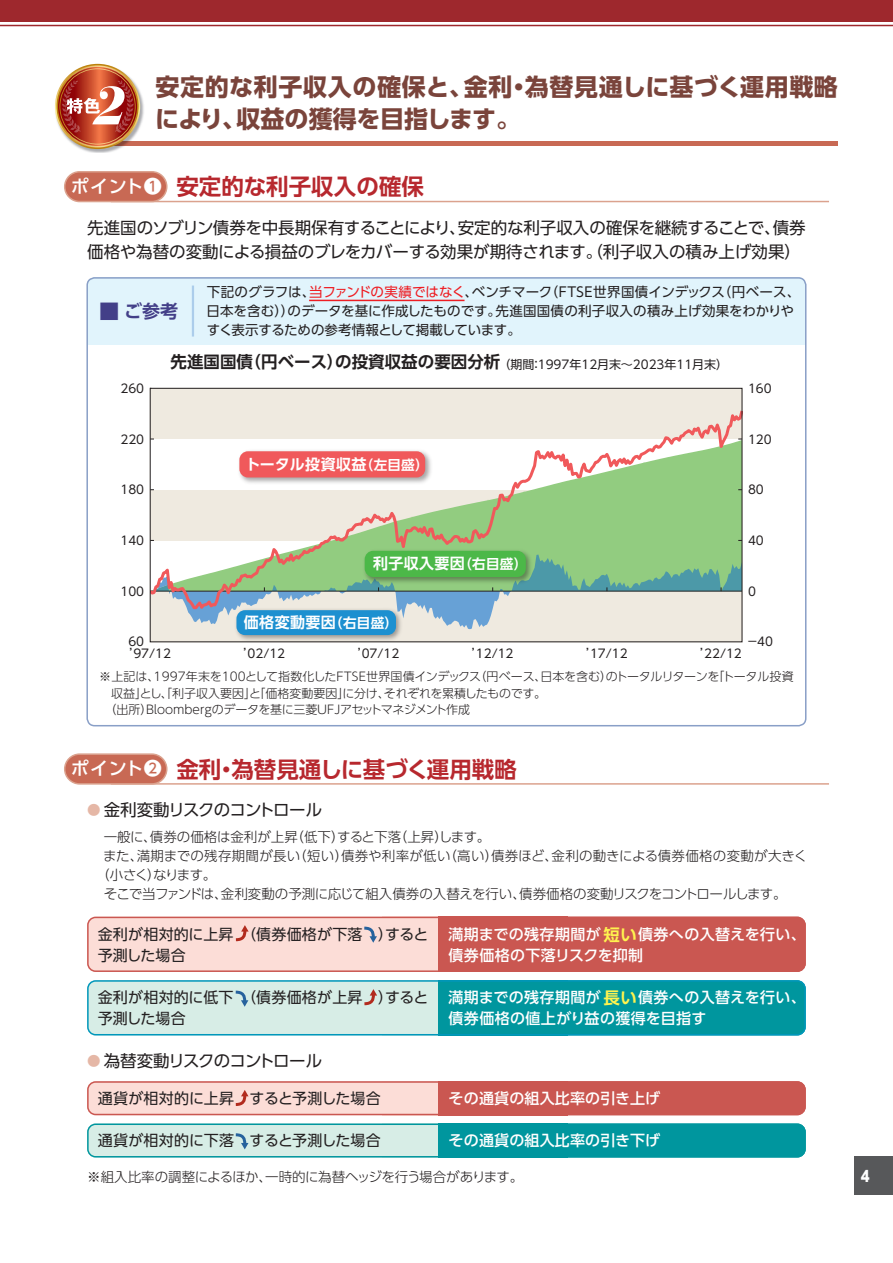
<style>
.page{position:relative;width:893px;height:1263px;background:#fff}
.page>*{position:absolute;margin:0;border:0;box-sizing:border-box;transform-origin:0 0}
.t1{font:700 24px/31.5px "UD Shin Go Pro";letter-spacing:.015em;color:#7a443b}
.t2{font:700 22.5px "UD Shin Go Pro De";color:#b7282e}
.t3{font:700 18px "UD Shin Go Pro De";color:#433f88}
.t4{font:16.5px/24px "UD Shin Go Pro";letter-spacing:-.01em;color:#231f20}
.t5{font:16.5px "UD Shin Go Pro";letter-spacing:-.055em;color:#231f20}
.t6{font:500 15px/21px "UD Shin Go Pro";letter-spacing:.015em;color:#fff}
.t7{font:15px/21px "UD Shin Go Pro";letter-spacing:.015em;color:#231f20}
.t8{font:700 15px "UD Shin Go Pro De";letter-spacing:.025em;color:#fff}
.t9{font:800 15px "UD Shin Go Pro";color:#fff;scale:.9 1}
.t10{font:13.5px/18.8px "UD Shin Go Pro";letter-spacing:-.005em;color:#231f20}
.t11{font:300 13.5px "UD Shin Go Pro";letter-spacing:-.03em;color:#231f20}
.t12{font:300 13.5px "UD Shin Go Pro";letter-spacing:.02em;color:#231f20}
.t13{font:300 13.5px "UD Shin Go Pro";color:#231f20}
.t14{font:12px "UD Shin Go Pro";color:#231f20}
.t15{font:300 12px "UD Shin Go Pro";letter-spacing:-.015em;color:#231f20}
.t16{font:300 12px "UD Shin Go Pro";letter-spacing:-.035em;color:#231f20}
.s1{font-family:"UD Shin Go Pro";font-weight:500;font-size:18px;color:#fff}
.s2{color:#ee1d23}
.s3{font-family:"UD Shin Go Pro De";font-weight:700;font-size:16.5px}
.s4{font-size:20.25px}
.s5{font-size:13.5px}
.s6{font-size:13.5px;color:#e5b7a6}
.s7{font-family:"UD Shin Go Pro De";font-weight:700;font-size:16.5px;color:#fff34f}
</style>
<div class="page">
<div style="left:87px;top:277px;width:719px;height:45px;background:#e1f4fc;border-radius:8px"></div>
<div style="left:87px;top:300px;width:719px;height:45px;background:#e1f4fc"></div>
<div style="left:86px;top:277px;width:720px;height:449px;border:2px solid #899fc7;border-radius:8px"></div>
<div style="left:855px;top:1157px;width:38px;height:38px;background:#57585a"></div>
<div style="left:0;top:0;width:893px;height:21px;background:#9e282d"></div>
<hr style="left:0;top:25px;width:893px;height:1px;background:#9e282d">
<hr style="left:111px;top:201px;width:718px;height:1px;background:#dba28e">
<div style="left:65px;top:172px;width:102px;height:30px;background:#c86954;border-radius:15px"></div>
<div style="left:64px;top:171px;width:104px;height:31px;border:2px solid #dba28e;border-radius:15px"></div>
<hr style="left:192px;top:286px;width:2px;height:51px;background:#accdeb">
<hr style="left:309px;top:300px;width:156px;height:1px;background:#ee1d23">
<div style="left:150px;top:388px;width:592px;height:254px;background:#efeae0"></div>
<svg style="left:189px;top:613px;width:303px;height:16px"></svg>
<svg style="left:152px;top:413px;width:588px;height:200px"></svg>
<div style="left:150px;top:388px;width:592px;height:254px;border:1px solid #231f20"></div>
<img style="left:235px;top:447px;width:199px;height:39px">
<div style="left:239px;top:451px;width:186px;height:26px;background:#f0595b;border-radius:9px"></div>
<img style="left:232px;top:606px;width:173px;height:37px">
<div style="left:236px;top:610px;width:160px;height:25px;background:#1d90d0;border-radius:9px"></div>
<img style="left:360px;top:546px;width:175px;height:40px">
<div style="left:365px;top:551px;width:161px;height:26px;background:#4cb848;border-radius:9px"></div>
<hr style="left:111px;top:783px;width:718px;height:2px;background:#dba28e">
<div style="left:65px;top:754px;width:102px;height:30px;background:#c86954;border-radius:15px"></div>
<div style="left:64px;top:753px;width:104px;height:32px;border:2px solid #dba28e;border-radius:15px"></div>
<svg style="left:87px;top:917px;width:719px;height:55px;background:#e0948e"></svg>
<svg style="left:87px;top:980px;width:719px;height:55px;background:#63bec0"></svg>
<svg style="left:87px;top:1081px;width:719px;height:34px;background:#e0938d"></svg>
<svg style="left:87px;top:1123px;width:719px;height:34px;background:#62bdbe"></svg>
<hr style="left:95px;top:141px;width:743px;height:4px;background:#c86954">
<img style="left:55px;top:63px;width:141px;height:90px">
<svg style="left:55px;top:64px;width:85px;height:85px"></svg>
<img style="left:58px;top:67px;width:79px;height:79px">
<h1 class="t1" style="left:155px;top:71px;width:684px">安定的な利子収入の確保と、金利・為替見通しに基づく運用戦略により、収益の獲得を目指します。</h1>
<h2 class="t2" style="left:71px;top:168px;width:355px"><span class="s1">ポイント❶</span> 安定的な利子収入の確保</h2>
<p class="t4" style="left:87px;top:215px;width:720px">先進国のソブリン債券を中長期保有することにより、安定的な利子収入の確保を継続することで、債券価格や為替の変動による損益のブレをカバーする効果が期待されます。（利子収入の積み上げ効果）</p>
<p class="t10" style="left:207px;top:282px;width:595px">下記のグラフは、<span class="s2">当ファンドの実績ではなく</span>、ベンチマーク（ＦＴＳＥ世界国債インデックス（円ベース、日本を含む））のデータを基に作成したものです。先進国国債の利子収入の積み上げ効果をわかりやすく表示するための参考情報として掲載しています。</p>
<p class="t14" style="left:171px;top:355px;width:559px"><span class="s3">先進国国債（円ベース）の投資収益の要因分析</span>（期間：1997年12月末～2023年11月末）</p>
<h3 class="t3" style="left:99px;top:296px;width:80px"><span class="s4">■</span> ご参考</h3>
<p class="t14" style="left:120px;top:379px;width:25px">260</p>
<p class="t14" style="left:748px;top:379px;width:25px">160</p>
<p class="t14" style="left:120px;top:429px;width:25px">220</p>
<p class="t14" style="left:748px;top:429px;width:25px">120</p>
<p class="t8" style="left:245px;top:452px;width:185px">トータル投資収益<span class="s5">（左目盛）</span></p>
<p class="t14" style="left:120px;top:480px;width:25px">180</p>
<p class="t14" style="left:748px;top:480px;width:17px">80</p>
<p class="t14" style="left:120px;top:531px;width:25px">140</p>
<p class="t14" style="left:748px;top:531px;width:17px">40</p>
<p class="t8" style="left:373px;top:552px;width:156px">利子収入要因<span class="s5">（右目盛）</span></p>
<p class="t14" style="left:120px;top:581px;width:25px">100</p>
<p class="t14" style="left:748px;top:581px;width:9px">0</p>
<p class="t8" style="left:244px;top:610px;width:156px">価格変動要因<span class="s5">（右目盛）</span></p>
<p class="t14" style="left:128px;top:632px;width:17px">60</p>
<p class="t14" style="left:747px;top:632px;width:28px">－40</p>
<p class="t14" style="left:129px;top:644px;width:43px">’97/12</p>
<p class="t14" style="left:244px;top:644px;width:43px">’02/12</p>
<p class="t14" style="left:358px;top:644px;width:43px">’07/12</p>
<p class="t14" style="left:472px;top:644px;width:43px">’12/12</p>
<p class="t14" style="left:586px;top:644px;width:43px">’17/12</p>
<p class="t14" style="left:700px;top:644px;width:43px">’22/12</p>
<p class="t15" style="left:99px;top:667px;width:696px">※上記は、1997年末を100として指数化したＦＴＳＥ世界国債インデックス（円ベース、日本を含む）のトータルリターンを「トータル投資</p>
<p class="t15" style="left:111px;top:684px;width:436px">収益」とし、「利子収入要因」と「価格変動要因」に分け、それぞれを累積したものです。</p>
<p class="t16" style="left:105px;top:700px;width:367px">（出所）Bloombergのデータを基に三菱ＵＦＪアセットマネジメント作成</p>
<h2 class="t2" style="left:71px;top:751px;width:447px"><span class="s1">ポイント❷</span> 金利・為替見通しに基づく運用戦略</h2>
<p class="t5" style="left:87px;top:797px;width:236px"><span class="s6">●</span> 金利変動リスクのコントロール</p>
<p class="t13" style="left:104px;top:826px;width:388px">一般に、債券の価格は金利が上昇（低下）すると下落（上昇）します。</p>
<p class="t12" style="left:103px;top:845px;width:705px">また、満期までの残存期間が長い（短い）債券や利率が低い（高い）債券ほど、金利の動きによる債券価格の変動が大きく</p>
<p class="t13" style="left:96px;top:864px;width:122px">（小さく）なります。</p>
<p class="t11" style="left:104px;top:882px;width:684px">そこで当ファンドは、金利変動の予測に応じて組入債券の入替えを行い、債券価格の変動リスクをコントロールします。</p>
<p class="t7" style="left:98px;top:923px;width:332px">金利が相対的に上昇　（債券価格が下落　）すると予測した場合</p>
<p class="t7" style="left:98px;top:986px;width:332px">金利が相対的に低下　（債券価格が上昇　）すると予測した場合</p>
<p class="t6" style="left:449px;top:923px;width:359px">満期までの残存期間が<span class="s7">短い</span>債券への入替えを行い、債券価格の下落リスクを抑制</p>
<p class="t6" style="left:449px;top:986px;width:359px">満期までの残存期間が<span class="s7">長い</span>債券への入替えを行い、債券価格の値上がり益の獲得を目指す</p>
<p class="t5" style="left:87px;top:1048px;width:236px"><span class="s6">●</span> 為替変動リスクのコントロール</p>
<p class="t7" style="left:98px;top:1088px;width:285px">通貨が相対的に上昇　すると予測した場合</p>
<p class="t6" style="left:449px;top:1088px;width:213px">その通貨の組入比率の引き上げ</p>
<p class="t7" style="left:98px;top:1130px;width:285px">通貨が相対的に下落　すると予測した場合</p>
<p class="t6" style="left:449px;top:1130px;width:213px">その通貨の組入比率の引き下げ</p>
<p class="t11" style="left:87px;top:1166px;width:437px">※組入比率の調整によるほか、一時的に為替ヘッジを行う場合があります。</p>
<p class="t9" style="left:861px;top:1163px;width:11px">4</p>
</div>
